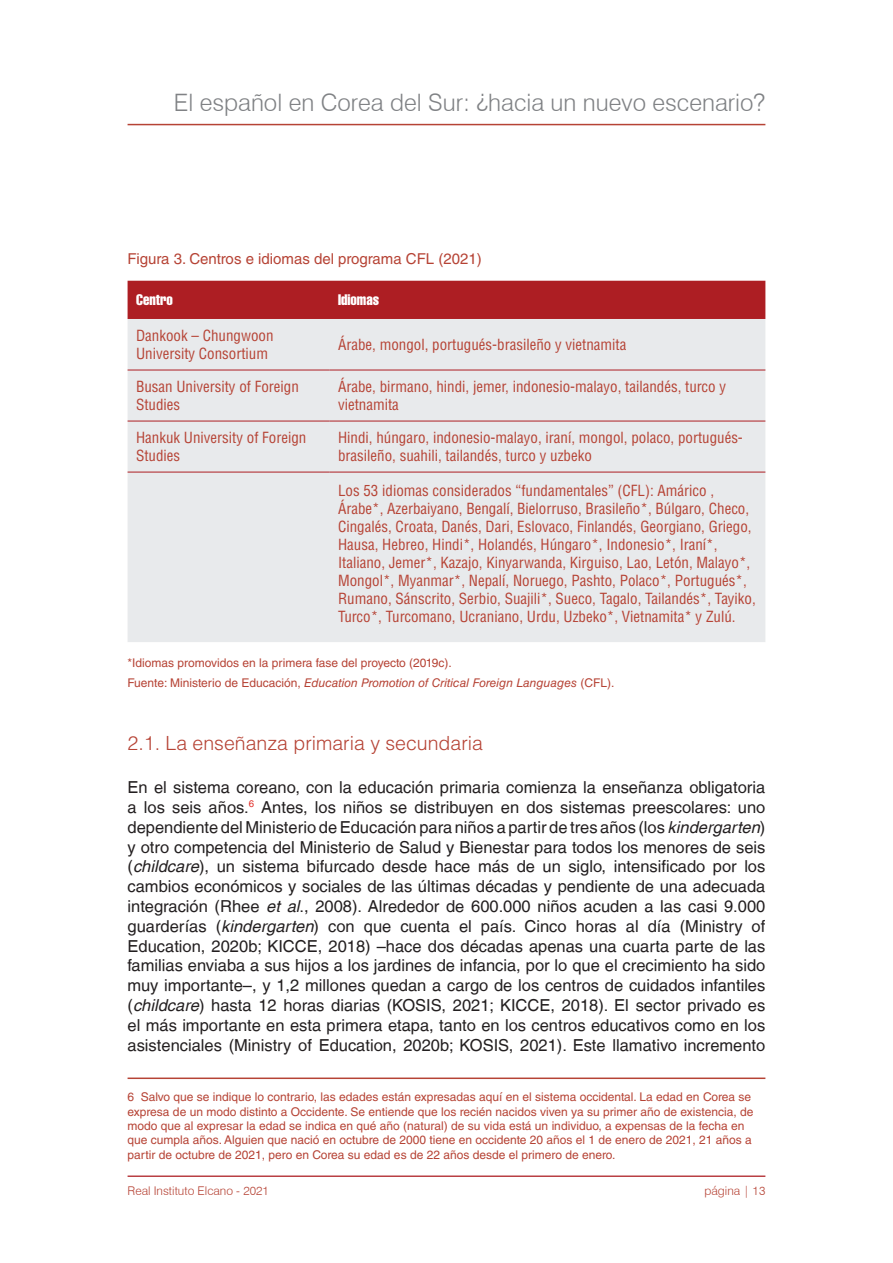
<style>
.page{position:relative;width:893px;height:1263px;background:#fff}
.page>*{position:absolute;margin:0;border:0;box-sizing:border-box;transform-origin:0 0}
.t1{font:300 24px "Swiss 721 BT";color:#808285}
.t2{font:300 19.5px "Helvetica LT Std";color:#b64335}
.t3{font:16.5px/19.8px "Helvetica LT";color:#231f20;text-align:justify}
.t4{font:condensed 15px/18px "Helvetica LT Std";color:#b64335}
.t5{font:15px "Helvetica LT Std";color:#b64335}
.t6{font:15px "Helvetica LT Std Comp";color:#fff}
.t7{font:12px/14.4px "Helvetica LT Std";color:#b64335}
.t8{font:300 12px "Swiss 721 BT";color:#b64335}
.s1{font-style:italic}
</style>
<div class="page">
<hr style="left:128px;top:124px;width:637px;height:1px;background:#b64335">
<hr style="left:128px;top:1175px;width:637px;height:2px;background:#ad1e23">
<div style="left:128px;top:281px;width:637px;height:38px;background:#ad1e23"></div>
<div style="left:128px;top:319px;width:637px;height:323px;background:#e8eaec"></div>
<hr style="left:128px;top:370px;width:202px;height:1px;background:#ad1e23">
<hr style="left:330px;top:370px;width:435px;height:1px;background:#ad1e23">
<hr style="left:128px;top:421px;width:202px;height:1px;background:#ad1e23">
<hr style="left:330px;top:421px;width:435px;height:1px;background:#ad1e23">
<hr style="left:128px;top:472px;width:202px;height:1px;background:#ad1e23">
<hr style="left:330px;top:472px;width:435px;height:1px;background:#ad1e23">
<hr style="left:128px;top:1077px;width:637px;height:2px;background:#b64335">
<h1 class="t1" style="left:174px;top:88px;width:593px">El español en Corea del Sur: ¿hacia un nuevo escenario?</h1>
<p class="t5" style="left:128px;top:250px;width:356px">Figura 3. Centros e idiomas del programa CFL (2021)</p>
<p class="t6" style="left:136px;top:290px;width:38px">Centro</p>
<p class="t6" style="left:338px;top:290px;width:43px">Idiomas</p>
<p class="t4" style="left:136px;top:326px;width:139px">Dankook – Chungwoon<br>University Consortium</p>
<p class="t4" style="left:338px;top:335px;width:290px">Árabe, mongol, portugués-brasileño y vietnamita</p>
<p class="t4" style="left:136px;top:377px;width:164px">Busan University of Foreign<br>Studies</p>
<p class="t4" style="left:338px;top:377px;width:390px">Árabe, birmano, hindi, jemer, indonesio-malayo, tailandés, turco y vietnamita</p>
<p class="t4" style="left:136px;top:428px;width:172px">Hankuk University of Foreign<br>Studies</p>
<p class="t4" style="left:338px;top:428px;width:406px">Hindi, húngaro, indonesio-malayo, iraní, mongol, polaco, portugués&shy;brasileño, suahili, tailandés, turco y uzbeko</p>
<p class="t4" style="left:338px;top:481px;width:419px">Los 53 idiomas considerados “fundamentales” (CFL): Amárico , Árabe*, Azerbaiyano, Bengalí, Bielorruso, Brasileño*, Búlgaro, Checo, Cingalés, Croata, Danés, Dari, Eslovaco, Finlandés, Georgiano, Griego, Hausa, Hebreo, Hindi*, Holandés, Húngaro*, Indonesio*, Iraní*, Italiano, Jemer*, Kazajo, Kinyarwanda, Kirguiso, Lao, Letón, Malayo*, Mongol*, Myanmar*, Nepalí, Noruego, Pashto, Polaco*, Portugués*, Rumano, Sánscrito, Serbio, Suajili*, Sueco, Tagalo, Tailandés*, Tayiko, Turco*, Turcomano, Ucraniano, Urdu, Uzbeko*, Vietnamita* y Zulú.</p>
<p class="t7" style="left:128px;top:653px;width:488px;line-height:19.8px">*Idiomas promovidos en la primera fase del proyecto (2019c).<br>Fuente: Ministerio de Educación, <span class="s1">Education Promotion of Critical Foreign Languages</span> (CFL).</p>
<p class="t2" style="left:128px;top:731px;width:357px">2.1. La enseñanza primaria y secundaria</p>
<p class="t3" style="left:128px;top:777px;width:639px">En el sistema coreano, con la educación primaria comienza la enseñanza obligatoria a los seis años.<sup>6</sup> Antes, los niños se distribuyen en dos sistemas preescolares: uno dependiente del Ministerio de Educación para niños a partir de tres años (los <span class="s1">kindergarten</span>) y otro competencia del Ministerio de Salud y Bienestar para todos los menores de seis (<span class="s1">childcare</span>), un sistema bifurcado desde hace más de un siglo, intensificado por los cambios económicos y sociales de las últimas décadas y pendiente de una adecuada integración (Rhee <span class="s1">et al</span>., 2008). Alrededor de 600.000 niños acuden a las casi 9.000 guarderías (<span class="s1">kindergarten</span>) con que cuenta el país. Cinco horas al día (Ministry of Education, 2020b; KICCE, 2018) –hace dos décadas apenas una cuarta parte de las familias enviaba a sus hijos a los jardines de infancia, por lo que el crecimiento ha sido muy importante–, y 1,2 millones quedan a cargo de los centros de cuidados infantiles (<span class="s1">childcare</span>) hasta 12 horas diarias (KOSIS, 2021; KICCE, 2018). El sector privado es el más importante en esta primera etapa, tanto en los centros educativos como en los asistenciales (Ministry of Education, 2020b; KOSIS, 2021). Este llamativo incremento</p>
<p class="t7" style="left:128px;top:1090px;width:627px">6 Salvo que se indique lo contrario, las edades están expresadas aquí en el sistema occidental. La edad en Corea se expresa de un modo distinto a Occidente. Se entiende que los recién nacidos viven ya su primer año de existencia, de modo que al expresar la edad se indica en qué año (natural) de su vida está un individuo, a expensas de la fecha en que cumpla años. Alguien que nació en octubre de 2000 tiene en occidente 20 años el 1 de enero de 2021, 21 años a partir de octubre de 2021, pero en Corea su edad es de 22 años desde el primero de enero.</p>
<p class="t8" style="left:128px;top:1183px;width:143px">Real Instituto Elcano - 2021</p>
<p class="t8" style="left:704px;top:1183px;width:62px">página | 13</p>
</div>
